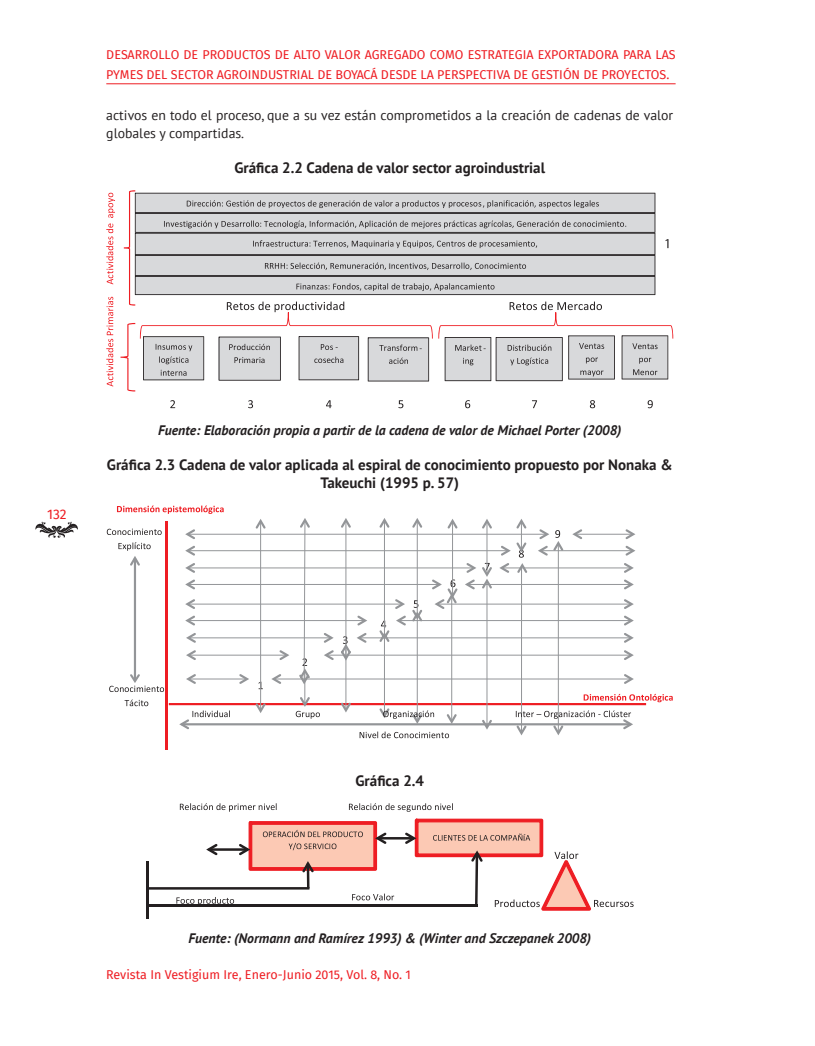
<style>
.page{position:relative;width:815px;height:1046px;background:#fff}
.page>*{position:absolute;margin:0;border:0;box-sizing:border-box;transform-origin:0 0}
.tit_tablas{font:700 15px/17.5px "PT Sans";color:#231f20;text-align:center}
.fuente_tablas{font:italic 700 13.75px "PT Sans";color:#231f20}
.parrafos{font:13.75px/17.5px "PT Sans";color:#231f20}
.t1{font:13.75px "Fira Sans";color:#ee1d23}
.t2{font:12.5px/20px "Fira Sans";color:#ee1d23}
.t3{font:9.88px "Calibri";color:#231f20}
.t4{font:8.62px "Calibri";color:#231f20}
.t5{font:8.38px "Myriad Pro";color:#231f20}
</style>
<div class="page">
<hr style="left:106px;top:83px;width:570px;height:1px;background:#ee1d23">
<svg style="left:35px;top:521px;width:43px;height:17px"></svg>
<svg style="left:106px;top:193px;width:9px;height:193px"></svg>
<svg style="left:170px;top:400px;width:300px;height:8px"></svg>
<svg style="left:532px;top:400px;width:121px;height:8px"></svg>
<svg style="left:121px;top:190px;width:552px;height:201px"></svg>
<svg style="left:584px;top:693px;width:89px;height:9px"></svg>
<svg style="left:117px;top:505px;width:107px;height:9px"></svg>
<svg style="left:125px;top:699px;width:23px;height:7px"></svg>
<svg style="left:107px;top:528px;width:55px;height:7px"></svg>
<hr style="left:166px;top:521px;width:2px;height:228px;background:#ee1d23">
<hr style="left:169px;top:703px;width:477px;height:2px;background:#ee1d23">
<hr style="left:134px;top:558px;width:2px;height:123px;background:#939598">
<svg style="left:118px;top:542px;width:33px;height:23px"></svg>
<svg style="left:109px;top:674px;width:55px;height:18px"></svg>
<svg style="left:259px;top:681px;width:4px;height:8px"></svg>
<hr style="left:187px;top:534px;width:360px;height:1px;background:#939598">
<svg style="left:185px;top:529px;width:10px;height:10px"></svg>
<hr style="left:187px;top:550px;width:322px;height:1px;background:#939598">
<svg style="left:185px;top:545px;width:10px;height:10px"></svg>
<hr style="left:187px;top:567px;width:287px;height:1px;background:#939598">
<svg style="left:466px;top:563px;width:10px;height:10px"></svg>
<svg style="left:185px;top:563px;width:10px;height:10px"></svg>
<hr style="left:187px;top:584px;width:253px;height:1px;background:#939598">
<svg style="left:185px;top:579px;width:10px;height:10px"></svg>
<hr style="left:187px;top:603px;width:216px;height:1px;background:#939598">
<svg style="left:395px;top:599px;width:10px;height:10px"></svg>
<svg style="left:185px;top:599px;width:10px;height:10px"></svg>
<hr style="left:187px;top:620px;width:178px;height:1px;background:#939598">
<svg style="left:357px;top:615px;width:10px;height:10px"></svg>
<svg style="left:185px;top:615px;width:10px;height:10px"></svg>
<hr style="left:188px;top:637px;width:143px;height:1px;background:#939598">
<svg style="left:324px;top:633px;width:10px;height:9px"></svg>
<svg style="left:186px;top:633px;width:10px;height:9px"></svg>
<hr style="left:188px;top:654px;width:99px;height:1px;background:#939598">
<svg style="left:279px;top:650px;width:10px;height:10px"></svg>
<svg style="left:186px;top:650px;width:10px;height:10px"></svg>
<hr style="left:188px;top:678px;width:59px;height:1px;background:#939598">
<svg style="left:239px;top:674px;width:10px;height:10px"></svg>
<svg style="left:186px;top:674px;width:10px;height:10px"></svg>
<hr style="left:574px;top:534px;width:59px;height:1px;background:#939598">
<svg style="left:625px;top:529px;width:10px;height:10px"></svg>
<svg style="left:572px;top:529px;width:10px;height:10px"></svg>
<hr style="left:540px;top:550px;width:93px;height:1px;background:#939598">
<svg style="left:625px;top:545px;width:10px;height:10px"></svg>
<hr style="left:501px;top:567px;width:131px;height:1px;background:#939598">
<svg style="left:624px;top:563px;width:10px;height:10px"></svg>
<hr style="left:467px;top:584px;width:165px;height:1px;background:#939598">
<svg style="left:624px;top:579px;width:10px;height:10px"></svg>
<svg style="left:465px;top:579px;width:10px;height:10px"></svg>
<hr style="left:437px;top:603px;width:195px;height:1px;background:#939598">
<svg style="left:624px;top:599px;width:10px;height:10px"></svg>
<hr style="left:398px;top:620px;width:234px;height:1px;background:#939598">
<svg style="left:624px;top:615px;width:10px;height:10px"></svg>
<svg style="left:396px;top:615px;width:10px;height:10px"></svg>
<hr style="left:359px;top:637px;width:273px;height:1px;background:#939598">
<svg style="left:624px;top:633px;width:10px;height:9px"></svg>
<svg style="left:357px;top:633px;width:10px;height:9px"></svg>
<hr style="left:326px;top:654px;width:306px;height:1px;background:#939598">
<svg style="left:624px;top:650px;width:10px;height:10px"></svg>
<svg style="left:324px;top:650px;width:10px;height:10px"></svg>
<hr style="left:273px;top:678px;width:359px;height:1px;background:#939598">
<svg style="left:624px;top:674px;width:10px;height:10px"></svg>
<svg style="left:271px;top:674px;width:10px;height:10px"></svg>
<svg style="left:538px;top:529px;width:25px;height:26px"></svg>
<svg style="left:341px;top:702px;width:10px;height:10px"></svg>
<svg style="left:499px;top:519px;width:28px;height:54px"></svg>
<hr style="left:260px;top:521px;width:1px;height:190px;background:#939598">
<svg style="left:256px;top:519px;width:10px;height:9px"></svg>
<hr style="left:346px;top:520px;width:1px;height:138px;background:#939598">
<hr style="left:558px;top:543px;width:1px;height:188px;background:#939598">
<hr style="left:521px;top:566px;width:1px;height:165px;background:#939598">
<hr style="left:487px;top:581px;width:1px;height:144px;background:#939598">
<hr style="left:451px;top:595px;width:1px;height:126px;background:#939598">
<hr style="left:417px;top:615px;width:1px;height:106px;background:#939598">
<hr style="left:384px;top:635px;width:1px;height:79px;background:#939598">
<hr style="left:346px;top:645px;width:1px;height:63px;background:#939598">
<hr style="left:305px;top:670px;width:1px;height:33px;background:#939598">
<svg style="left:341px;top:636px;width:10px;height:24px"></svg>
<svg style="left:341px;top:518px;width:10px;height:9px"></svg>
<hr style="left:384px;top:520px;width:1px;height:118px;background:#939598">
<svg style="left:379px;top:620px;width:11px;height:22px"></svg>
<svg style="left:379px;top:518px;width:11px;height:9px"></svg>
<hr style="left:417px;top:520px;width:1px;height:97px;background:#939598">
<svg style="left:412px;top:600px;width:10px;height:20px"></svg>
<svg style="left:412px;top:518px;width:10px;height:9px"></svg>
<hr style="left:452px;top:521px;width:1px;height:75px;background:#939598">
<svg style="left:432px;top:579px;width:26px;height:30px"></svg>
<svg style="left:447px;top:519px;width:11px;height:9px"></svg>
<hr style="left:487px;top:521px;width:1px;height:53px;background:#939598">
<svg style="left:482px;top:563px;width:10px;height:25px"></svg>
<svg style="left:482px;top:519px;width:10px;height:9px"></svg>
<svg style="left:299px;top:518px;width:11px;height:166px"></svg>
<hr style="left:181px;top:723px;width:450px;height:2px;background:#939598">
<svg style="left:179px;top:696px;width:141px;height:33px"></svg>
<svg style="left:360px;top:708px;width:273px;height:30px"></svg>
<svg style="left:352px;top:893px;width:42px;height:7px"></svg>
<svg style="left:180px;top:803px;width:97px;height:8px"></svg>
<svg style="left:176px;top:897px;width:58px;height:6px"></svg>
<svg style="left:349px;top:803px;width:104px;height:8px"></svg>
<hr style="left:378px;top:836px;width:36px;height:3px;background:#231f20">
<hr style="left:209px;top:848px;width:39px;height:2px;background:#231f20">
<svg style="left:206px;top:844px;width:12px;height:11px"></svg>
<hr style="left:146px;top:860px;width:2px;height:58px;background:#231f20">
<hr style="left:147px;top:886px;width:162px;height:3px;background:#231f20">
<hr style="left:307px;top:863px;width:3px;height:25px;background:#231f20">
<svg style="left:239px;top:821px;width:148px;height:51px;background:#eda99d"></svg>
<hr style="left:146px;top:903px;width:332px;height:3px;background:#231f20">
<svg style="left:405px;top:818px;width:229px;height:93px"></svg>
<p class="t2" style="left:106px;top:45px;width:571px">DESARROLLO DE PRODUCTOS DE ALTO VALOR AGREGADO COMO ESTRATEGIA EXPORTADORA PARA LAS<br>PYMES DEL SECTOR AGROINDUSTRIAL DE BOYACÁ DESDE LA PERSPECTIVA DE GESTIÓN DE PROYECTOS.</p>
<p class="parrafos" style="left:106px;top:106px;width:568px">activos en todo el proceso, que a su vez están comprometidos a la creación de cadenas de valor globales y compartidas.</p>
<p class="tit_tablas" style="left:234px;top:158px;width:312px">Gráfica 2.2 Cadena de valor sector agroindustrial</p>
<p class="t5" style="left:389px;top:260px;width:3px">I</p>
<p class="t1" style="left:47px;top:504px;width:21px">132</p>
<p class="fuente_tablas" style="left:158px;top:421px;width:465px">Fuente: Elaboración propia a partir de la cadena de valor de Michael Porter (2008)</p>
<p class="tit_tablas" style="left:107px;top:456px;width:567px">Gráfica 2.3 Cadena de valor aplicada al espiral de conocimiento propuesto por Nonaka &amp;<br>Takeuchi (1995 p. 57)</p>
<p class="t3" style="left:134px;top:539px;width:4px">í</p>
<p class="tit_tablas" style="left:355px;top:771px;width:70px">Gráfica 2.4</p>
<p class="t4" style="left:523px;top:832px;width:4px">Í</p>
<p class="fuente_tablas" style="left:188px;top:929px;width:404px">Fuente: (Normann and Ramírez 1993) &amp; (Winter and Szczepanek 2008)</p>
<p class="t2" style="left:106px;top:963px;width:306px">Revista In Vestigium Ire, Enero-Junio 2015, Vol. 8, No. 1</p>
</div>
